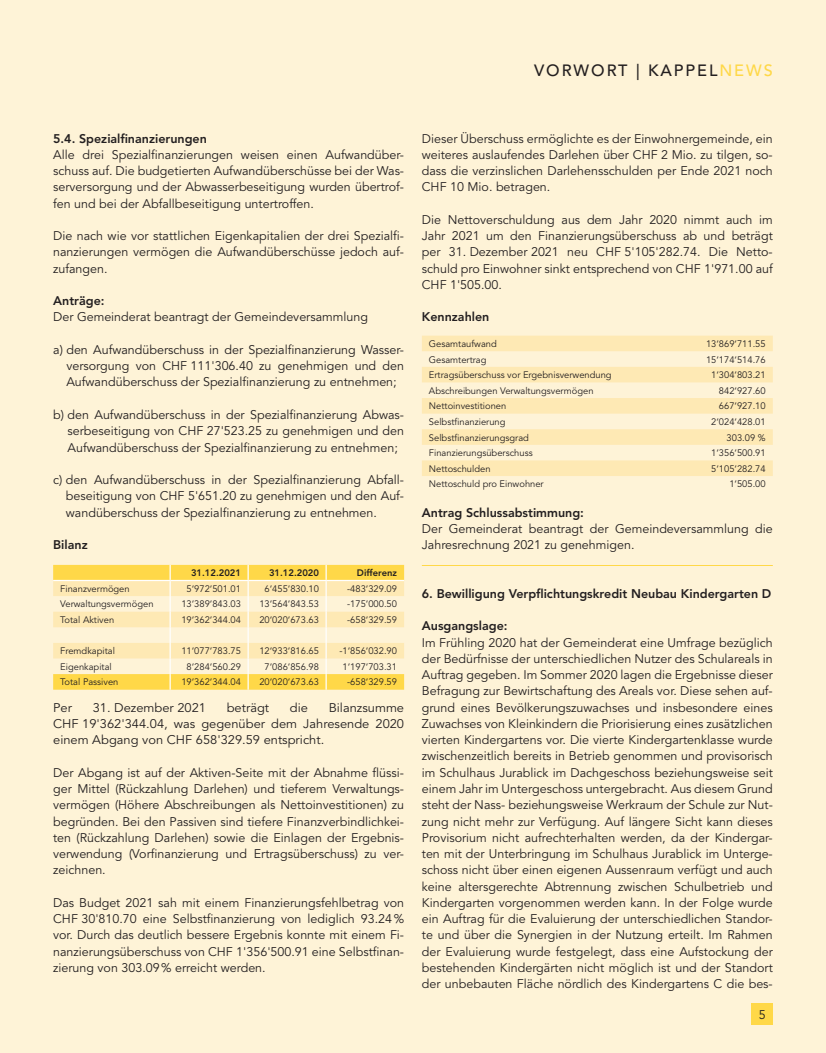
<style>
.page{position:relative;width:826px;height:1053px;background:#fff}
.page>*{position:absolute;margin:0;border:0;box-sizing:border-box;transform-origin:0 0}
.t1{font:500 16.25px "Avenir LT Std";letter-spacing:.12em;color:#231f20}
.t2{font:12.5px/16.2px "Avenir LT Std";color:#231f20;text-align:justify}
.t3{font:800 12.5px "Avenir LT Std";color:#231f20}
.t4{font:9.38px "Avenir LT Std";color:#231f20}
.t5{font:800 9.38px "Avenir LT Std";color:#231f20}
.s1{color:#ffd848}
</style>
<div class="page">
<div style="left:0;top:0;width:826px;height:1052px;background:#fef3d7"></div>
<svg style="left:53px;top:565px;width:351px;height:124px"></svg>
<hr style="left:53px;top:580px;width:117px;height:1px;background:#fff">
<hr style="left:170px;top:580px;width:78px;height:1px;background:#fff">
<hr style="left:248px;top:580px;width:78px;height:1px;background:#fff">
<hr style="left:326px;top:580px;width:78px;height:1px;background:#fff">
<svg style="left:422px;top:335px;width:350px;height:141px;fill:#fee9b4"></svg>
<hr style="left:422px;top:565px;width:350px;height:1px;background:#ffd848">
<div style="left:751px;top:1003px;width:21px;height:21px;background:#ffd848"></div>
<h1 class="t1" style="left:534px;top:61px;width:240px">VORWORT | KAPPEL<span class="s1">NEWS</span></h1>
<p class="t3" style="left:53px;top:131px;width:155px">5.4. Spezialfinanzierungen</p>
<p class="t2" style="left:53px;top:147px;width:352px">Alle drei Spezialfinanzierungen weisen einen Aufwandüber&shy;schuss auf. Die budgetierten Aufwandüberschüsse bei der Was&shy;serversorgung und der Abwasserbeseitigung wurden übertrof&shy;fen und bei der Abfallbeseitigung untertroffen.</p>
<p class="t2" style="left:53px;top:228px;width:352px">Die nach wie vor stattlichen Eigenkapitalien der drei Spezialfi&shy;nanzierungen vermögen die Aufwandüberschüsse jedoch auf&shy;zufangen.</p>
<p class="t3" style="left:53px;top:293px;width:53px">Anträge:</p>
<p class="t2" style="left:53px;top:309px;width:316px">Der Gemeinderat beantragt der Gemeindeversammlung</p>
<p class="t2" style="left:66px;top:342px;width:339px;text-indent:-13px">a) den Aufwandüberschuss in der Spezialfinanzierung Wasser&shy;versorgung von CHF 111'306.40 zu genehmigen und den Aufwandüberschuss der Spezialfinanzierung zu entnehmen;</p>
<p class="t2" style="left:68px;top:407px;width:338px;text-indent:-14px">b) den Aufwandüberschuss in der Spezialfinanzierung Abwas&shy;serbeseitigung von CHF 27'523.25 zu genehmigen und den Aufwandüberschuss der Spezialfinanzierung zu entnehmen;</p>
<p class="t2" style="left:66px;top:472px;width:340px;text-indent:-13px">c) den Aufwandüberschuss in der Spezialfinanzierung Abfall&shy;beseitigung von CHF 5'651.20 zu genehmigen und den Auf&shy;wandüberschuss der Spezialfinanzierung zu entnehmen.</p>
<p class="t3" style="left:53px;top:537px;width:36px">Bilanz</p>
<p class="t5" style="left:191px;top:567px;width:51px">31.12.2021</p>
<p class="t5" style="left:269px;top:567px;width:51px">31.12.2020</p>
<p class="t5" style="left:357px;top:567px;width:42px">Differenz</p>
<p class="t4" style="left:60px;top:583px;width:71px">Finanzvermögen</p>
<p class="t4" style="left:187px;top:583px;width:56px">5‘972‘501.01</p>
<p class="t4" style="left:265px;top:583px;width:56px">6‘455‘830.10</p>
<p class="t4" style="left:347px;top:583px;width:51px">-483‘329.09</p>
<p class="t4" style="left:60px;top:598px;width:95px">Verwaltungsvermögen</p>
<p class="t4" style="left:181px;top:598px;width:61px">13‘389‘843.03</p>
<p class="t4" style="left:259px;top:598px;width:61px">13‘564‘843.53</p>
<p class="t4" style="left:347px;top:598px;width:51px">-175‘000.50</p>
<p class="t4" style="left:60px;top:614px;width:55px">Total Aktiven</p>
<p class="t4" style="left:181px;top:614px;width:61px">19‘362‘344.04</p>
<p class="t4" style="left:259px;top:614px;width:61px">20‘020‘673.63</p>
<p class="t4" style="left:347px;top:614px;width:51px">-658‘329.59</p>
<p class="t4" style="left:60px;top:645px;width:56px">Fremdkapital</p>
<p class="t4" style="left:181px;top:645px;width:61px">11‘077‘783.75</p>
<p class="t4" style="left:259px;top:645px;width:61px">12‘933‘816.65</p>
<p class="t4" style="left:339px;top:645px;width:59px">-1‘856‘032.90</p>
<p class="t4" style="left:60px;top:661px;width:53px">Eigenkapital</p>
<p class="t4" style="left:187px;top:661px;width:56px">8‘284‘560.29</p>
<p class="t4" style="left:265px;top:661px;width:56px">7‘086‘856.98</p>
<p class="t4" style="left:342px;top:661px;width:56px">1‘197‘703.31</p>
<p class="t4" style="left:60px;top:676px;width:60px">Total Passiven</p>
<p class="t4" style="left:181px;top:676px;width:61px">19‘362‘344.04</p>
<p class="t4" style="left:259px;top:676px;width:61px">20‘020‘673.63</p>
<p class="t4" style="left:347px;top:676px;width:51px">-658‘329.59</p>
<p class="t2" style="left:53px;top:699px;width:20px">Per</p>
<p class="t2" style="left:93px;top:699px;width:115px">31. Dezember 2021</p>
<p class="t2" style="left:227px;top:699px;width:44px">beträgt</p>
<p class="t2" style="left:290px;top:699px;width:20px">die</p>
<p class="t2" style="left:53px;top:699px;width:352px;text-indent:275px">Bilanzsumme CHF 19'362'344.04, was gegenüber dem Jahresende 2020 einem Abgang von CHF 658'329.59 entspricht.</p>
<p class="t2" style="left:53px;top:764px;width:352px">Der Abgang ist auf der Aktiven-Seite mit der Abnahme flüssi&shy;ger Mittel (Rückzahlung Darlehen) und tieferem Verwaltungs&shy;vermögen (Höhere Abschreibungen als Nettoinvestitionen) zu begründen. Bei den Passiven sind tiefere Finanzverbindlichkei&shy;ten (Rückzahlung Darlehen) sowie die Einlagen der Ergebnis&shy;verwendung (Vorfinanzierung und Ertragsüberschuss) zu ver&shy;zeichnen.</p>
<p class="t2" style="left:53px;top:894px;width:352px">Das Budget 2021 sah mit einem Finanzierungsfehlbetrag von CHF 30'810.70 eine Selbstfinanzierung von lediglich 93.24% vor. Durch das deutlich bessere Ergebnis konnte mit einem Fi&shy;nanzierungsüberschuss von CHF 1'356'500.91 eine Selbstfinan&shy;zierung von 303.09% erreicht werden.</p>
<p class="t2" style="left:422px;top:130px;width:352px">Dieser Überschuss ermöglichte es der Einwohnergemeinde, ein weiteres auslaufendes Darlehen über CHF 2 Mio. zu tilgen, so&shy;dass die verzinslichen Darlehensschulden per Ende 2021 noch CHF 10 Mio. betragen.</p>
<p class="t2" style="left:422px;top:212px;width:352px">Die Nettoverschuldung aus dem Jahr 2020 nimmt auch im Jahr 2021 um den Finanzierungsüberschuss ab und beträgt per 31. Dezember 2021 neu CHF 5'105'282.74. Die Netto&shy;schuld pro Einwohner sinkt entsprechend von CHF 1'971.00 auf CHF 1'505.00.</p>
<p class="t3" style="left:422px;top:310px;width:69px">Kennzahlen</p>
<p class="t4" style="left:429px;top:338px;width:69px">Gesamtaufwand</p>
<p class="t4" style="left:706px;top:338px;width:61px">13‘869‘711.55</p>
<p class="t4" style="left:429px;top:354px;width:59px">Gesamtertrag</p>
<p class="t4" style="left:706px;top:354px;width:61px">15‘174‘514.76</p>
<p class="t4" style="left:429px;top:369px;width:184px">Ertragsüberschuss vor Ergebnisverwendung</p>
<p class="t4" style="left:711px;top:369px;width:56px">1‘304‘803.21</p>
<p class="t4" style="left:429px;top:385px;width:166px">Abschreibungen Verwaltungsvermögen</p>
<p class="t4" style="left:719px;top:385px;width:48px">842‘927.60</p>
<p class="t4" style="left:429px;top:401px;width:79px">Nettoinvestitionen</p>
<p class="t4" style="left:719px;top:401px;width:48px">667‘927.10</p>
<p class="t4" style="left:429px;top:416px;width:78px">Selbstfinanzierung</p>
<p class="t4" style="left:711px;top:416px;width:56px">2‘024‘428.01</p>
<p class="t4" style="left:429px;top:432px;width:101px">Selbstfinanzierungsgrad</p>
<p class="t4" style="left:726px;top:432px;width:41px">303.09 %</p>
<p class="t4" style="left:429px;top:447px;width:105px">Finanzierungsüberschuss</p>
<p class="t4" style="left:711px;top:447px;width:56px">1‘356‘500.91</p>
<p class="t4" style="left:429px;top:463px;width:63px">Nettoschulden</p>
<p class="t4" style="left:711px;top:463px;width:56px">5‘105‘282.74</p>
<p class="t4" style="left:429px;top:478px;width:116px">Nettoschuld pro Einwohner</p>
<p class="t4" style="left:729px;top:478px;width:38px">1‘505.00</p>
<p class="t3" style="left:422px;top:505px;width:164px">Antrag Schlussabstimmung:</p>
<p class="t2" style="left:422px;top:520px;width:352px">Der Gemeinderat beantragt der Gemeindeversammlung die<br>Jahresrechnung 2021 zu genehmigen.</p>
<p class="t3" style="left:422px;top:586px;width:351px">6. Bewilligung Verpflichtungskredit Neubau Kindergarten D</p>
<p class="t3" style="left:422px;top:618px;width:87px">Ausgangslage:</p>
<p class="t2" style="left:422px;top:634px;width:352px">Im Frühling 2020 hat der Gemeinderat eine Umfrage bezüglich der Bedürfnisse der unterschiedlichen Nutzer des Schulareals in Auftrag gegeben. Im Sommer 2020 lagen die Ergebnisse dieser Befragung zur Bewirtschaftung des Areals vor. Diese sehen auf&shy;grund eines Bevölkerungszuwachses und insbesondere eines Zuwachses von Kleinkindern die Priorisierung eines zusätzlichen vierten Kindergartens vor. Die vierte Kindergartenklasse wurde zwischenzeitlich bereits in Betrieb genommen und provisorisch im Schulhaus Jurablick im Dachgeschoss beziehungsweise seit einem Jahr im Untergeschoss untergebracht. Aus diesem Grund steht der Nass- beziehungsweise Werkraum der Schule zur Nut&shy;zung nicht mehr zur Verfügung. Auf längere Sicht kann dieses Provisorium nicht aufrechterhalten werden, da der Kindergar&shy;ten mit der Unterbringung im Schulhaus Jurablick im Unterge&shy;schoss nicht über einen eigenen Aussenraum verfügt und auch keine altersgerechte Abtrennung zwischen Schulbetrieb und Kindergarten vorgenommen werden kann. In der Folge wurde ein Auftrag für die Evaluierung der unterschiedlichen Standor&shy;te und über die Synergien in der Nutzung erteilt. Im Rahmen der Evaluierung wurde festgelegt, dass eine Aufstockung der bestehenden Kindergärten nicht möglich ist und der Standort der unbebauten Fläche nördlich des Kindergartens C die bes-</p>
<p class="t2" style="left:758px;top:1006px;width:8px">5</p>
</div>
